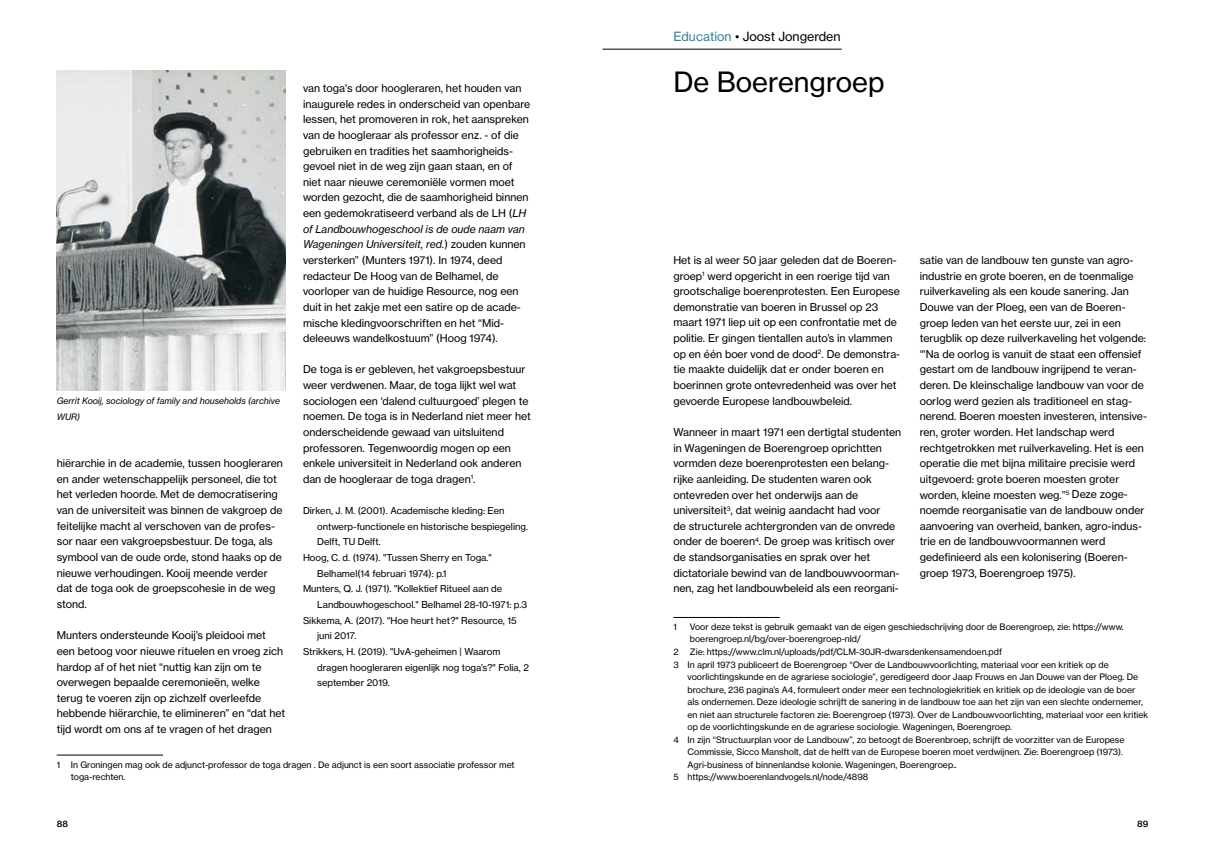
<style>
.page{position:relative;width:1205px;height:851px;background:#fff}
.page>*{position:absolute;margin:0;border:0;box-sizing:border-box;transform-origin:0 0}
.t1{font:27.5px "N Haas Grotesk TX Pro 55 Rg";color:#000}
.t2{font:12.5px "N Haas Grotesk TX Pro 55 Rg";color:#000}
.t3{font:10.62px/15.6px "N Haas Grotesk TX Pro 55 Rg";color:#000}
.t4{font:10.62px/15.6px "N Haas Grotesk TX Pro 56 It";color:#000}
.t5{font:9.38px "N Haas Grotesk TX Pro 55 Rg";color:#000}
.t6{font:8.75px/12.5px "N Haas Grotesk TX Pro 55 Rg";color:#000404}
.t7{font:8.75px/12.5px "N Haas Grotesk TX Pro 55 Rg";color:#000}
.t8{font:8.75px/15.6px "N Haas Grotesk TX Pro 56 It";color:#000}
.t9{font:8.75px "N Haas Grotesk TX Pro 65 Md";color:#000}
.s1{font-family:"N Haas Grotesk TX Pro 56 It"}
.s2{font-family:"N Haas Grotesk TX Pro 55 Rg"}
.s3{color:#348198}
</style>
<div class="page">
<hr style="left:673px;top:617px;width:107px;height:1px;background:#000">
<hr style="left:602px;top:49px;width:240px;height:1px;background:#000">
<hr style="left:57px;top:754px;width:106px;height:1px;background:#000">
<img style="left:57px;top:71px;width:228px;height:319px">
<p class="t3" style="left:303px;top:80px;width:229px">van toga's door hoogleraren, het houden van inaugurele redes in onderscheid van openbare lessen, het promoveren in rok, het aanspreken van de hoogleraar als professor enz. - of die gebruiken en tradities het saamhorigheids&shy;gevoel niet in de weg zijn gaan staan, en of niet naar nieuwe ceremoniële vormen moet worden gezocht, die de saamhorigheid binnen een gedemokratiseerd verband als de LH (<span class="s1">LH</span></p>
<p class="t4" style="left:303px;top:221px;width:224px">of Landbouwhogeschool is de oude naam van<br>Wageningen Universiteit, red.<span class="s2">) zouden kunnen</span></p>
<p class="t3" style="left:303px;top:252px;width:219px">versterken” (Munters 1971). In 1974, deed redacteur De Hoog van de Belhamel, de voorloper van de huidige Resource, nog een duit in het zakje met een satire op de acade&shy;mische kledingvoorschriften en het “Mid&shy;deleeuws wandelkostuum” (Hoog 1974).</p>
<p class="t3" style="left:303px;top:361px;width:229px">De toga is er gebleven, het vakgroepsbestuur weer verdwenen. Maar, de toga lijkt wel wat sociologen een ‘dalend cultuurgoed’ plegen te noemen. De toga is in Nederland niet meer het onderscheidende gewaad van uitsluitend professoren. Tegenwoordig mogen op een enkele universiteit in Nederland ook anderen dan de hoogleraar de toga dragen<sup>1</sup>.</p>
<p class="t5" style="left:303px;top:505px;width:203px">Dirken, J. M. (2001). Academische kleding: Een</p>
<p class="t5" style="left:317px;top:520px;width:212px">ontwerp-functionele en historische bespiegeling.</p>
<p class="t5" style="left:317px;top:536px;width:65px">Delft, TU Delft.</p>
<p class="t5" style="left:303px;top:551px;width:190px">Hoog, C. d. (1974). "Tussen Sherry en Toga."</p>
<p class="t5" style="left:317px;top:567px;width:131px">Belhamel(14 februari 1974): p.1</p>
<p class="t5" style="left:303px;top:583px;width:201px">Munters, Q. J. (1971). "Kollektief Ritueel aan de</p>
<p class="t5" style="left:317px;top:598px;width:211px">Landbouwhogeschool." Belhamel 28-10-1971: p.3</p>
<p class="t5" style="left:303px;top:614px;width:215px">Sikkema, A. (2017). "Hoe heurt het?" Resource, 15</p>
<p class="t5" style="left:317px;top:630px;width:41px">juni 2017.</p>
<p class="t5" style="left:303px;top:645px;width:199px">Strikkers, H. (2019). "UvA-geheimen | Waarom</p>
<p class="t5" style="left:317px;top:661px;width:213px">dragen hoogleraren eigenlijk nog toga’s?" Folia, 2</p>
<p class="t5" style="left:317px;top:676px;width:74px">september 2019.</p>
<p class="t8" style="left:57px;top:393px;width:225px">Gerrit Kooij, sociology of family and households (archive<br>WUR)</p>
<p class="t3" style="left:57px;top:455px;width:228px">hiërarchie in de academie, tussen hoogleraren en ander wetenschappelijk personeel, die tot het verleden hoorde. Met de democratisering van de universiteit was binnen de vakgroep de feitelijke macht al verschoven van de profes&shy;sor naar een vakgroepsbestuur. De toga, als symbool van de oude orde, stond haaks op de nieuwe verhoudingen. Kooij meende verder dat de toga ook de groepscohesie in de weg stond.</p>
<p class="t3" style="left:57px;top:627px;width:230px">Munters ondersteunde Kooij’s pleidooi met een betoog voor nieuwe rituelen en vroeg zich hardop af of het niet “nuttig kan zijn om te overwegen bepaalde ceremonieën, welke terug te voeren zijn op zichzelf overleefde hebbende hiërarchie, te elimineren” en “dat het tijd wordt om ons af te vragen of het dragen</p>
<p class="t7" style="left:71px;top:758px;width:445px;text-indent:-14px">1 In Groningen mag ook de adjunct-professor de toga dragen . De adjunct is een soort associatie professor met toga-rechten.</p>
<p class="t2" style="left:673px;top:29px;width:169px"><span class="s3">Education</span> • Joost Jongerden</p>
<h1 class="t1" style="left:673px;top:65px;width:213px">De Boerengroep</h1>
<p class="t3" style="left:673px;top:252px;width:228px">Het is al weer 50 jaar geleden dat de Boeren&shy;groep<sup>1</sup> werd opgericht in een roerige tijd van grootschalige boerenprotesten. Een Europese demonstratie van boeren in Brussel op 23 maart 1971 liep uit op een confrontatie met de politie. Er gingen tientallen auto’s in vlammen op en één boer vond de dood<sup>2</sup>. De demonstra&shy;tie maakte duidelijk dat er onder boeren en boerinnen grote ontevredenheid was over het gevoerde Europese landbouwbeleid.</p>
<p class="t3" style="left:673px;top:424px;width:229px">Wanneer in maart 1971 een dertigtal studenten in Wageningen de Boerengroep oprichtten vormden deze boerenprotesten een belang&shy;rijke aanleiding. De studenten waren ook ontevreden over het onderwijs aan de universiteit<sup>3</sup>, dat weinig aandacht had voor<br>de structurele achtergronden van de onvrede onder de boeren<sup>4</sup>. De groep was kritisch over de standsorganisaties en sprak over het dictatoriale bewind van de landbouwvoorman&shy;nen, zag het landbouwbeleid als een reorgani-</p>
<p class="t6" style="left:673px;top:620px;width:5px">1</p>
<p class="t6" style="left:690px;top:620px;width:435px">Voor deze tekst is gebruik gemaakt van de eigen geschiedschrijving door de Boerengroep, zie: https://www. boerengroep.nl/bg/over-boerengroep-nld/</p>
<p class="t6" style="left:673px;top:645px;width:7px">2</p>
<p class="t6" style="left:690px;top:645px;width:314px">Zie: https://www.clm.nl/uploads/pdf/CLM-30JR-dwarsdenkensamendoen.pdf</p>
<p class="t6" style="left:673px;top:658px;width:437px">3 In april 1973 publiceert de Boerengroep “Over de Landbouwvoorlichting, materiaal voor een kritiek op de</p>
<p class="t6" style="left:687px;top:670px;width:452px">voorlichtingskunde en de agrariese sociologie”, geredigeerd door Jaap Frouws en Jan Douwe van der Ploeg. De</p>
<p class="t6" style="left:687px;top:683px;width:449px">brochure, 236 pagina’s A4, formuleert onder meer een technologiekritiek en kritiek op de ideologie van de boer</p>
<p class="t6" style="left:687px;top:695px;width:457px">als ondernemen. Deze ideologie schrijft de sanering in de landbouw toe aan het zijn van een slechte ondernemer,</p>
<p class="t6" style="left:687px;top:708px;width:462px">en niet aan structurele factoren zie: Boerengroep (1973). Over de Landbouwvoorlichting, materiaal voor een kritiek</p>
<p class="t6" style="left:687px;top:720px;width:326px">op de voorlichtingskunde en de agrariese sociologie. Wageningen, Boerengroep.</p>
<p class="t6" style="left:673px;top:733px;width:453px">4 In zijn “Structuurplan voor de Landbouw”, zo betoogt de Boerenbroep, schrijft de voorzitter van de Europese</p>
<p class="t6" style="left:687px;top:745px;width:437px">Commissie, Sicco Mansholt, dat de helft van de Europese boeren moet verdwijnen. Zie: Boerengroep (1973).</p>
<p class="t6" style="left:687px;top:758px;width:271px">Agri-business of binnenlandse kolonie. Wageningen, Boerengroep..</p>
<p class="t6" style="left:673px;top:770px;width:196px">5 https://www.boerenlandvogels.nl/node/4898</p>
<p class="t3" style="left:919px;top:252px;width:229px">satie van de landbouw ten gunste van agro&shy;industrie en grote boeren, en de toenmalige ruilverkaveling als een koude sanering. Jan Douwe van der Ploeg, een van de Boeren&shy;groep leden van het eerste uur, zei in een terugblik op deze ruilverkaveling het volgende: “'Na de oorlog is vanuit de staat een offensief gestart om de landbouw ingrijpend te veran&shy;deren. De kleinschalige landbouw van voor de oorlog werd gezien als traditioneel en stag&shy;nerend. Boeren moesten investeren, intensive&shy;ren, groter worden. Het landschap werd rechtgetrokken met ruilverkaveling. Het is een operatie die met bijna militaire precisie werd uitgevoerd: grote boeren moesten groter worden, kleine moesten weg.”<sup>5</sup> Deze zoge&shy;noemde reorganisatie van de landbouw onder aanvoering van overheid, banken, agro-indus&shy;trie en de landbouwvoormannen werd gedefinieerd als een kolonisering (Boeren&shy;groep 1973, Boerengroep 1975).</p>
<p class="t9" style="left:57px;top:818px;width:13px">88</p>
<p class="t9" style="left:1137px;top:818px;width:13px">89</p>
</div>
